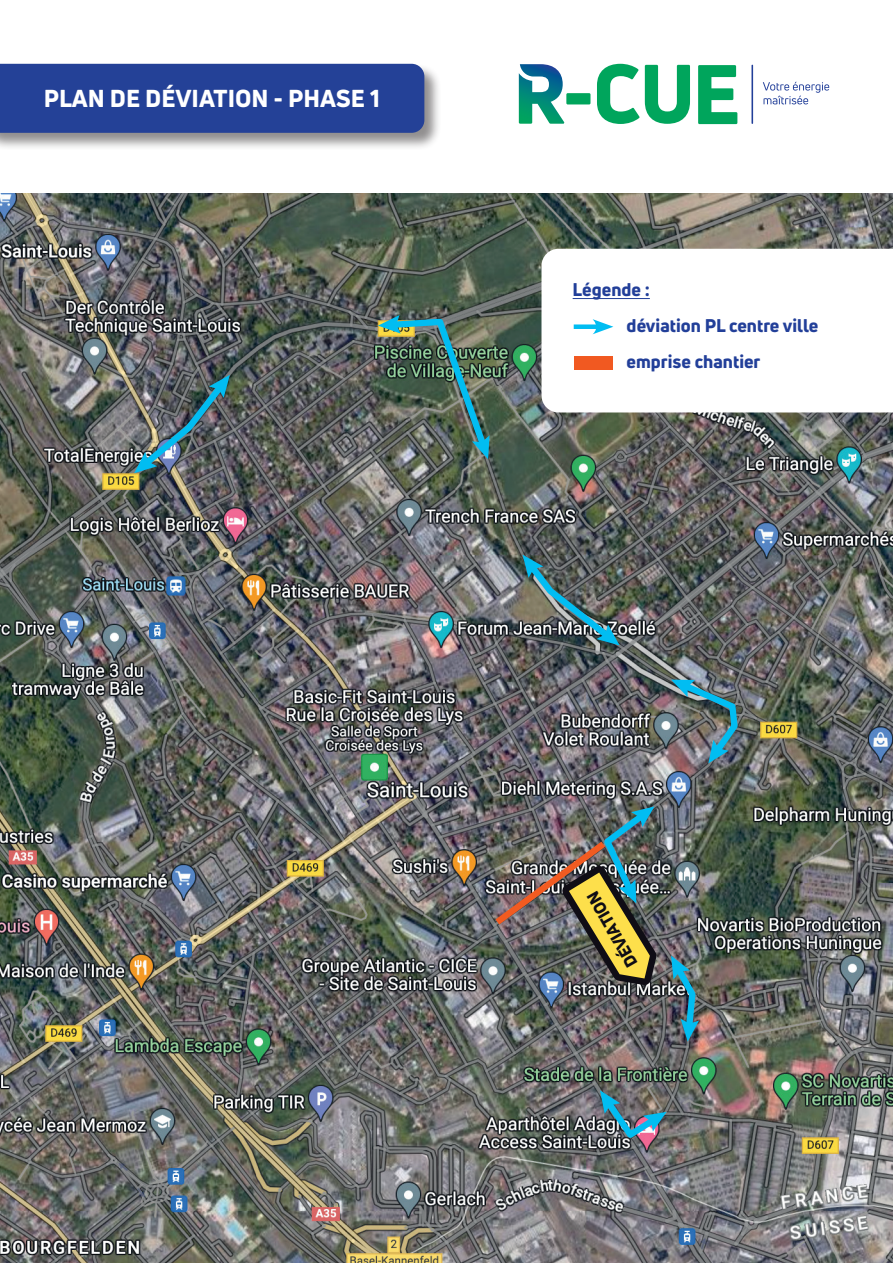
<style>
.page{position:relative;width:893px;height:1263px;background:#fff}
.page>*{position:absolute;margin:0;border:0;box-sizing:border-box;transform-origin:0 0}
.t1{font:800 24px "Uni Neue";color:#fff}
.t2{font:800 18px "Uni Neue";color:#223f99}
.t3{font:800 16.8px "Uni Neue";color:#0f0d15}
</style>
<div class="page">
<div style="left:0;top:63px;width:442px;height:87px;background:#231f20;opacity:.5"></div>
<div style="left:0;top:64px;width:424px;height:69px;background:#244197"></div>
<hr style="left:751px;top:65px;width:2px;height:59px;background:#223f99">
<svg style="left:519px;top:64px;width:46px;height:60px"></svg>
<div style="left:566px;top:93px;width:24px;height:11px;background:#00a55c"></div>
<svg style="left:597px;top:64px;width:93px;height:60px"></svg>
<svg style="left:698px;top:65px;width:39px;height:59px"></svg>
<svg style="left:763px;top:82px;width:66px;height:22px"></svg>
<img style="left:0;top:193px;width:893px;height:1070px">
<img style="left:600px;top:1090px;width:67px;height:53px">
<img style="left:670px;top:955px;width:29px;height:86px">
<img style="left:378px;top:315px;width:113px;height:144px">
<img style="left:134px;top:375px;width:96px;height:98px">
<img style="left:671px;top:677px;width:70px;height:86px">
<img style="left:522px;top:555px;width:98px;height:90px">
<img style="left:489px;top:806px;width:168px;height:179px">
<svg style="left:541px;top:249px;width:352px;height:163px"></svg>
<hr style="left:573px;top:298px;width:77px;height:1px;background:#223f99">
<div style="left:574px;top:324px;width:27px;height:5px;background:#01bdf2"></div>
<svg style="left:593px;top:319px;width:20px;height:15px"></svg>
<svg style="left:574px;top:356px;width:39px;height:14px"></svg>
<p class="t1" style="left:44px;top:82px;width:337px">PLAN DE DÉVIATION - PHASE 1</p>
<p class="t2" style="left:573px;top:278px;width:79px">Légende :</p>
<p class="t2" style="left:627px;top:314px;width:193px">déviation PL centre ville</p>
<p class="t2" style="left:627px;top:350px;width:135px">emprise chantier</p>
<p class="t3" style="left:623px;top:971px;width:85px;rotate:-120deg">DÉVIATION</p>
</div>
